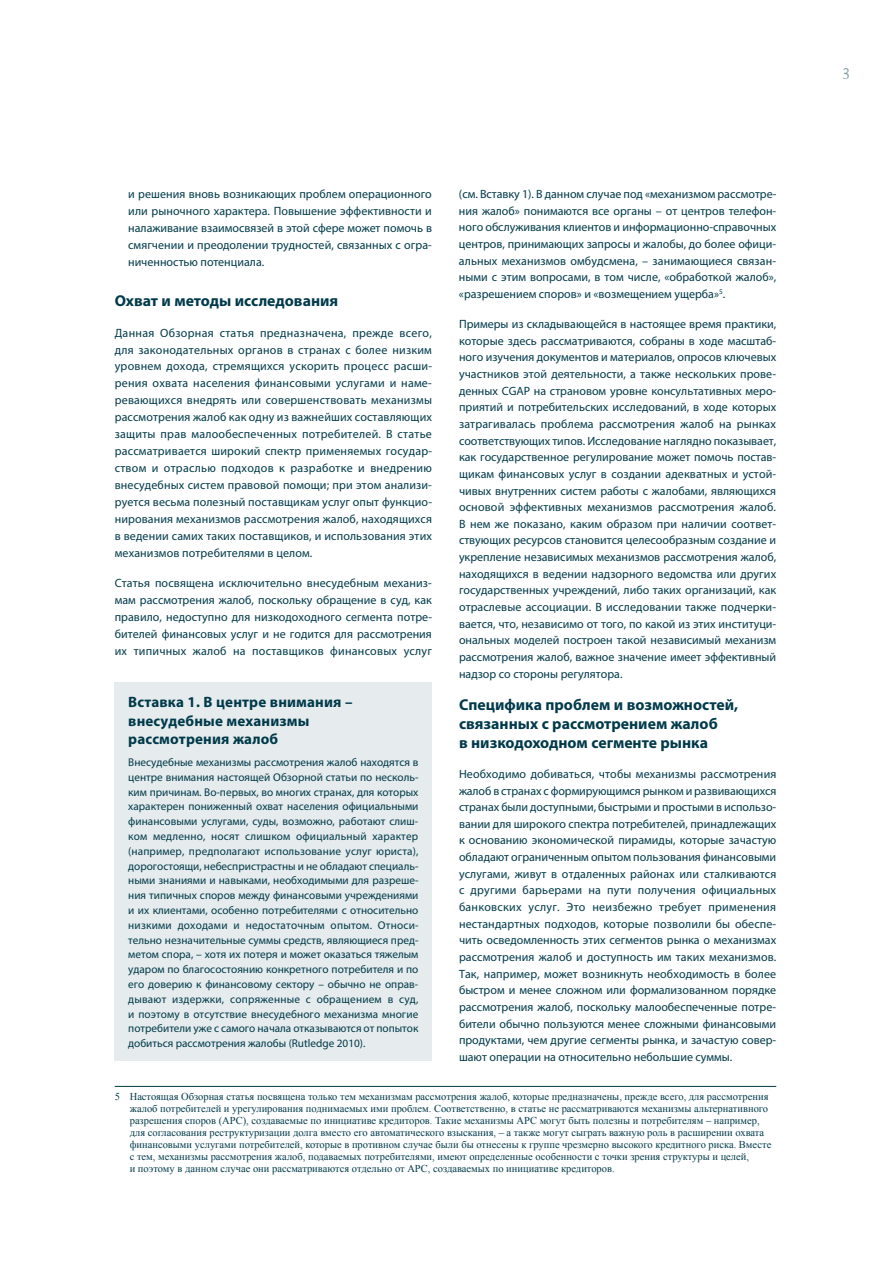
<style>
.page{position:relative;width:891px;height:1263px;background:#fff}
.page>*{position:absolute;margin:0;border:0;box-sizing:border-box;transform-origin:0 0}
.t1{font:18px "Weiss Std";color:#809da4}
.t2{font:700 15.75px/18.9px "Myriad Pro";color:#003a4a}
.t3{font:700 15px/18.6px "Myriad Pro";letter-spacing:.01em;color:#003a4a}
.t4{font:12px/16.6px "Myriad Pro";color:#003a4a;text-align:justify}
.t5{font:11.25px/14.9px "Myriad Pro";color:#003a4a;text-align:justify}
.t6{font:10.5px/12px "Times New Roman";color:#003a4a}
</style>
<div class="page">
<hr style="left:115px;top:1085px;width:661px;height:1px;background:#003a4a">
<div style="left:115px;top:682px;width:317px;height:378px;background:#e6ebed"></div>
<p class="t4" style="left:128px;top:185px;width:305px">и решения вновь возникающих проблем операционного или рыночного характера. Повышение эффективности и налаживание взаимосвязей в этой сфере может помочь в смягчении и преодолении трудностей, связанных с огра&shy;ниченностью потенциала.</p>
<h2 class="t2" style="left:115px;top:291px;width:225px">Охват и методы исследования</h2>
<p class="t4" style="left:115px;top:324px;width:319px">Данная Обзорная статья предназначена, прежде всего, для законодательных органов в странах с более низким уровнем дохода, стремящихся ускорить процесс расши&shy;рения охвата населения финансовыми услугами и наме&shy;ревающихся внедрять или совершенствовать механизмы рассмотрения жалоб как одну из важнейших составляющих защиты прав малообеспеченных потребителей. В статье рассматривается широкий спектр применяемых государ&shy;ством и отраслью подходов к разработке и внедрению внесудебных систем правовой помощи; при этом анализи&shy;руется весьма полезный поставщикам услуг опыт функцио&shy;нирования механизмов рассмотрения жалоб, находящихся в ведении самих таких поставщиков, и использования этих механизмов потребителями в целом.</p>
<p class="t4" style="left:115px;top:574px;width:319px">Статья посвящена исключительно внесудебным механиз&shy;мам рассмотрения жалоб, поскольку обращение в суд, как правило, недоступно для низкодоходного сегмента потре&shy;бителей финансовых услуг и не годится для рассмотрения их типичных жалоб на поставщиков финансовых услуг</p>
<p class="t3" style="left:128px;top:692px;width:226px">Вставка 1. В центре внимания – внесудебные механизмы рассмотрения жалоб</p>
<p class="t5" style="left:128px;top:754px;width:292px">Внесудебные механизмы рассмотрения жалоб находятся в центре внимания настоящей Обзорной статьи по несколь&shy;ким причинам. Во-первых, во многих странах, для которых характерен пониженный охват населения официальными финансовыми услугами, суды, возможно, работают слиш&shy;ком медленно, носят слишком официальный характер (например, предполагают использование услуг юриста), дорогостоящи, небеспристрастны и не обладают специаль&shy;ными знаниями и навыками, необходимыми для разреше&shy;ния типичных споров между финансовыми учреждениями и их клиентами, особенно потребителями с относительно низкими доходами и недостаточным опытом. Относи&shy;тельно незначительные суммы средств, являющиеся пред&shy;метом спора, – хотя их потеря и может оказаться тяжелым ударом по благосостоянию конкретного потребителя и по его доверию к финансовому сектору – обычно не оправ&shy;дывают издержки, сопряженные с обращением в суд, и поэтому в отсутствие внесудебного механизма многие потребители уже с самого начала отказываются от попыток добиться рассмотрения жалобы (Rutledge 2010).</p>
<p class="t4" style="left:459px;top:186px;width:319px">(см. Вставку 1). В данном случае под «механизмом рассмотре&shy;ния жалоб» понимаются все органы – от центров телефон&shy;ного обслуживания клиентов и информационно-справочных центров, принимающих запросы и жалобы, до более офици&shy;альных механизмов омбудсмена, – занимающиеся связан&shy;ными с этим вопросами, в том числе, «обработкой жалоб», «разрешением споров» и «возмещением ущерба»<sup>5</sup>.</p>
<p class="t4" style="left:459px;top:315px;width:319px">Примеры из складывающейся в настоящее время практики, которые здесь рассматриваются, собраны в ходе масштаб&shy;ного изучения документов и материалов, опросов ключевых участников этой деятельности, а также нескольких прове&shy;денных CGAP на страновом уровне консультативных меро&shy;приятий и потребительских исследований, в ходе которых затрагивалась проблема рассмотрения жалоб на рынках соответствующих типов. Исследование наглядно показывает, как государственное регулирование может помочь постав&shy;щикам финансовых услуг в создании адекватных и устой&shy;чивых внутренних систем работы с жалобами, являющихся основой эффективных механизмов рассмотрения жалоб.<br>В нем же показано, каким образом при наличии соответ&shy;ствующих ресурсов становится целесообразным создание и укрепление независимых механизмов рассмотрения жалоб, находящихся в ведении надзорного ведомства или других государственных учреждений, либо таких организаций, как отраслевые ассоциации. В исследовании также подчерки&shy;вается, что, независимо от того, по какой из этих институци&shy;ональных моделей построен такой независимый механизм рассмотрения жалоб, важное значение имеет эффективный надзор со стороны регулятора.</p>
<h2 class="t2" style="left:459px;top:694px;width:281px">Специфика проблем и возможностей, связанных с рассмотрением жалоб<br>в низкодоходном сегменте рынка</h2>
<p class="t4" style="left:459px;top:765px;width:319px">Необходимо добиваться, чтобы механизмы рассмотрения жалоб в странах с формирующимся рынком и развивающихся странах были доступными, быстрыми и простыми в использо&shy;вании для широкого спектра потребителей, принадлежащих к основанию экономической пирамиды, которые зачастую обладают ограниченным опытом пользования финансовыми услугами, живут в отдаленных районах или сталкиваются с другими барьерами на пути получения официальных банковских услуг. Это неизбежно требует применения нестандартных подходов, которые позволили бы обеспе&shy;чить осведомленность этих сегментов рынка о механизмах рассмотрения жалоб и доступность им таких механизмов.<br>Так, например, может возникнуть необходимость в более быстром и менее сложном или формализованном порядке рассмотрения жалоб, поскольку малообеспеченные потре&shy;бители обычно пользуются менее сложными финансовыми продуктами, чем другие сегменты рынка, и зачастую совер&shy;шают операции на относительно небольшие суммы.</p>
<p class="t6" style="left:130px;top:1090px;width:643px;text-indent:-15px">5 Настоящая Обзорная статья посвящена только тем механизмам рассмотрения жалоб, которые предназначены, прежде всего, для рассмотрения жалоб потребителей и урегулирования поднимаемых ими проблем. Соответственно, в статье не рассматриваются механизмы альтернативного разрешения споров (АРС), создаваемые по инициативе кредиторов. Такие механизмы АРС могут быть полезны и потребителям – например, для согласования реструктуризации долга вместо его автоматического взыскания, – а также могут сыграть важную роль в расширении охвата финансовыми услугами потребителей, которые в противном случае были бы отнесены к группе чрезмерно высокого кредитного риска. Вместе с тем, механизмы рассмотрения жалоб, подаваемых потребителями, имеют определенные особенности с точки зрения структуры и целей,<br>и поэтому в данном случае они рассматриваются отдельно от АРС, создаваемых по инициативе кредиторов.</p>
<h1 class="t1" style="left:842px;top:62px;width:10px">3</h1>
</div>
